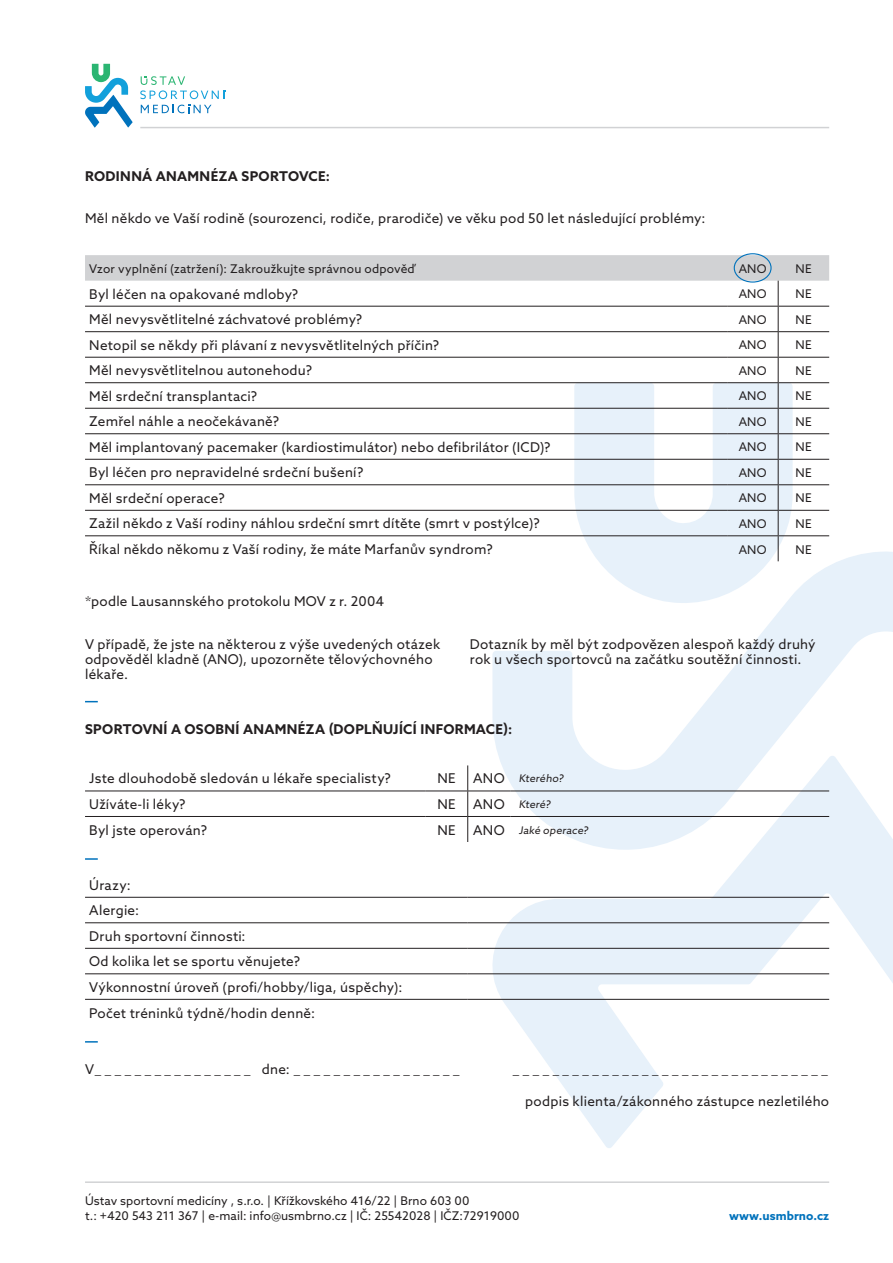
<style>
.page{position:relative;width:893px;height:1263px;background:#fff}
.page>*{position:absolute;margin:0;border:0;box-sizing:border-box;transform-origin:0 0}
.t1{font:13.5px/25.7px "Azo Sans";letter-spacing:.02em;color:#231f20}
.t2{font:700 13.5px "Azo Sans";letter-spacing:.025em;color:#231f20}
.t3{font:12px/15px "Azo Sans";letter-spacing:.005em;color:#231f20}
.t4{font:700 12px "Azo Sans";letter-spacing:.005em;color:#0072bc}
.t5{font:10.5px "Azo Sans";color:#231f20}
.s1{font-size:13.5px}
</style>
<div class="page">
<svg style="left:492px;top:551px;width:401px;height:204px"></svg>
<svg style="left:474px;top:755px;width:419px;height:393px"></svg>
<svg style="left:574px;top:561px;width:219px;height:44px;fill:#e7f1fa"></svg>
<svg style="left:85px;top:255px;width:744px;height:306px"></svg>
<hr style="left:85px;top:790px;width:340px;height:1px;background:#231f20">
<hr style="left:425px;top:790px;width:43px;height:1px;background:#231f20">
<hr style="left:468px;top:790px;width:42px;height:1px;background:#231f20">
<hr style="left:510px;top:790px;width:319px;height:1px;background:#231f20">
<hr style="left:85px;top:816px;width:340px;height:1px;background:#231f20">
<hr style="left:425px;top:816px;width:43px;height:1px;background:#231f20">
<hr style="left:468px;top:816px;width:42px;height:1px;background:#231f20">
<hr style="left:510px;top:816px;width:319px;height:1px;background:#231f20">
<svg style="left:467px;top:765px;width:1px;height:77px"></svg>
<hr style="left:85px;top:897px;width:383px;height:1px;background:#231f20">
<hr style="left:468px;top:897px;width:361px;height:1px;background:#231f20">
<hr style="left:85px;top:922px;width:383px;height:1px;background:#231f20">
<hr style="left:468px;top:922px;width:361px;height:1px;background:#231f20">
<hr style="left:85px;top:948px;width:383px;height:1px;background:#231f20">
<hr style="left:468px;top:948px;width:361px;height:1px;background:#231f20">
<hr style="left:85px;top:973px;width:383px;height:1px;background:#231f20">
<hr style="left:468px;top:973px;width:361px;height:1px;background:#231f20">
<hr style="left:85px;top:999px;width:383px;height:1px;background:#231f20">
<hr style="left:468px;top:999px;width:361px;height:1px;background:#231f20">
<svg style="left:85px;top:858px;width:13px;height:2px"></svg>
<svg style="left:85px;top:701px;width:13px;height:1px"></svg>
<svg style="left:85px;top:1041px;width:13px;height:1px"></svg>
<div style="left:734px;top:253px;width:38px;height:30px;border:1px solid #0072bc;border-radius:50%"></div>
<svg style="left:141px;top:105px;width:70px;height:8px"></svg>
<svg style="left:140px;top:76px;width:86px;height:23px"></svg>
<svg style="left:85px;top:64px;width:48px;height:64px"></svg>
<hr style="left:140px;top:127px;width:689px;height:1px;background:#d1d2d4">
<hr style="left:85px;top:1181px;width:744px;height:2px;background:#d1d2d4">
<p class="t2" style="left:85px;top:167px;width:246px">RODINNÁ ANAMNÉZA SPORTOVCE:</p>
<p class="t1" style="left:85px;top:205px;width:622px">Měl někdo ve Vaší rodině (sourozenci, rodiče, prarodiče) ve věku pod 50 let následující problémy:</p>
<p class="t3" style="left:89px;top:261px;width:328px">Vzor vyplnění (zatržení): Zakroužkujte správnou odpověď</p>
<p class="t3" style="left:739px;top:261px;width:29px">ANO</p>
<p class="t3" style="left:796px;top:261px;width:18px">NE</p>
<p class="t1" style="left:89px;top:281px;width:210px">Byl léčen na opakované mdloby?</p>
<p class="t3" style="left:739px;top:286px;width:29px">ANO</p>
<p class="t3" style="left:796px;top:286px;width:18px">NE</p>
<p class="t1" style="left:89px;top:306px;width:274px">Měl nevysvětlitelné záchvatové problémy?</p>
<p class="t3" style="left:739px;top:312px;width:29px">ANO</p>
<p class="t3" style="left:796px;top:312px;width:18px">NE</p>
<p class="t1" style="left:89px;top:332px;width:351px">Netopil se někdy při plávaní z nevysvětlitelných příčin?</p>
<p class="t3" style="left:739px;top:337px;width:29px">ANO</p>
<p class="t3" style="left:796px;top:337px;width:18px">NE</p>
<p class="t1" style="left:89px;top:357px;width:224px">Měl nevysvětlitelnou autonehodu?</p>
<p class="t3" style="left:739px;top:363px;width:29px">ANO</p>
<p class="t3" style="left:796px;top:363px;width:18px">NE</p>
<p class="t1" style="left:89px;top:383px;width:169px">Měl srdeční transplantaci?</p>
<p class="t3" style="left:739px;top:388px;width:29px">ANO</p>
<p class="t3" style="left:796px;top:388px;width:18px">NE</p>
<p class="t1" style="left:89px;top:408px;width:191px">Zemřel náhle a neočekávaně?</p>
<p class="t3" style="left:739px;top:414px;width:29px">ANO</p>
<p class="t3" style="left:796px;top:414px;width:18px">NE</p>
<p class="t1" style="left:89px;top:434px;width:463px">Měl implantovaný pacemaker (kardiostimulátor) nebo defibrilátor (ICD)?</p>
<p class="t3" style="left:739px;top:439px;width:29px">ANO</p>
<p class="t3" style="left:796px;top:439px;width:18px">NE</p>
<p class="t1" style="left:89px;top:459px;width:275px">Byl léčen pro nepravidelné srdeční bušení?</p>
<p class="t3" style="left:739px;top:465px;width:29px">ANO</p>
<p class="t3" style="left:796px;top:465px;width:18px">NE</p>
<p class="t1" style="left:89px;top:485px;width:137px">Měl srdeční operace?</p>
<p class="t3" style="left:739px;top:490px;width:29px">ANO</p>
<p class="t3" style="left:796px;top:490px;width:18px">NE</p>
<p class="t1" style="left:89px;top:511px;width:452px">Zažil někdo z Vaší rodiny náhlou srdeční smrt dítěte (smrt v postýlce)?</p>
<p class="t3" style="left:739px;top:516px;width:29px">ANO</p>
<p class="t3" style="left:796px;top:516px;width:18px">NE</p>
<p class="t1" style="left:89px;top:536px;width:405px">Říkal někdo někomu z Vaší rodiny, že máte Marfanův syndrom?</p>
<p class="t3" style="left:739px;top:542px;width:29px">ANO</p>
<p class="t3" style="left:796px;top:542px;width:18px">NE</p>
<p class="t1" style="left:85px;top:588px;width:301px">*podle Lausannského protokolu MOV z r. 2004</p>
<p class="t1" style="left:85px;top:636px;width:357px;line-height:15px">V případě, že jste na některou z výše uvedených otázek odpověděl kladně (ANO), upozorněte tělovýchovného lékaře.</p>
<p class="t1" style="left:470px;top:636px;width:347px;line-height:15px">Dotazník by měl být zodpovězen alespoň každý druhý rok u všech sportovců na začátku soutěžní činnosti.</p>
<p class="t2" style="left:85px;top:720px;width:429px">SPORTOVNÍ A OSOBNÍ ANAMNÉZA (DOPLŇUJÍCÍ INFORMACE):</p>
<p class="t1" style="left:89px;top:765px;width:303px">Jste dlouhodobě sledován u lékaře specialisty?</p>
<p class="t1" style="left:437px;top:765px;width:20px">NE</p>
<p class="t5" style="left:473px;top:771px;width:93px"><span class="s1">A N O</span> Kterého?</p>
<p class="t1" style="left:89px;top:791px;width:98px">Užíváte-li léky?</p>
<p class="t1" style="left:437px;top:791px;width:20px">NE</p>
<p class="t5" style="left:473px;top:797px;width:80px"><span class="s1">A N O</span> Které?</p>
<p class="t1" style="left:89px;top:817px;width:119px">Byl jste operován?</p>
<p class="t1" style="left:437px;top:817px;width:20px">NE</p>
<p class="t5" style="left:473px;top:823px;width:118px"><span class="s1">A N O</span> Jaké operace?</p>
<p class="t1" style="left:89px;top:872px;width:315px">Úrazy:<br>Alergie:<br>Druh sportovní činnosti:<br>Od kolika let se sportu věnujete?<br>Výkonnostní úroveň (profi/hobby/liga, úspěchy):<br>Počet tréninků týdně/hodin denně:</p>
<p class="t1" style="left:85px;top:1056px;width:376px">V _ _ _ _ _ _ _ _ _ _ _ _ _ _ _ _ dne: _ _ _ _ _ _ _ _ _ _ _ _ _ _ _ _ _</p>
<p class="t1" style="left:513px;top:1056px;width:306px">_ _ _ _ _ _ _ _ _ _ _ _ _ _ _ _ _ _ _ _ _ _ _ _ _ _ _ _ _ _ _</p>
<p class="t1" style="left:525px;top:1088px;width:305px">podpis klienta/zákonného zástupce nezletilého</p>
<p class="t3" style="left:85px;top:1193px;width:436px">Ústav sportovní medicíny , s.r.o. | Křížkovského 416/22 | Brno 603 00<br>t.: +420 543 211 367 | e-mail: info@usmbrno.cz | IČ: 25542028 | IČZ:72919000</p>
<p class="t4" style="left:729px;top:1208px;width:102px">www.usmbrno.cz</p>
</div>
